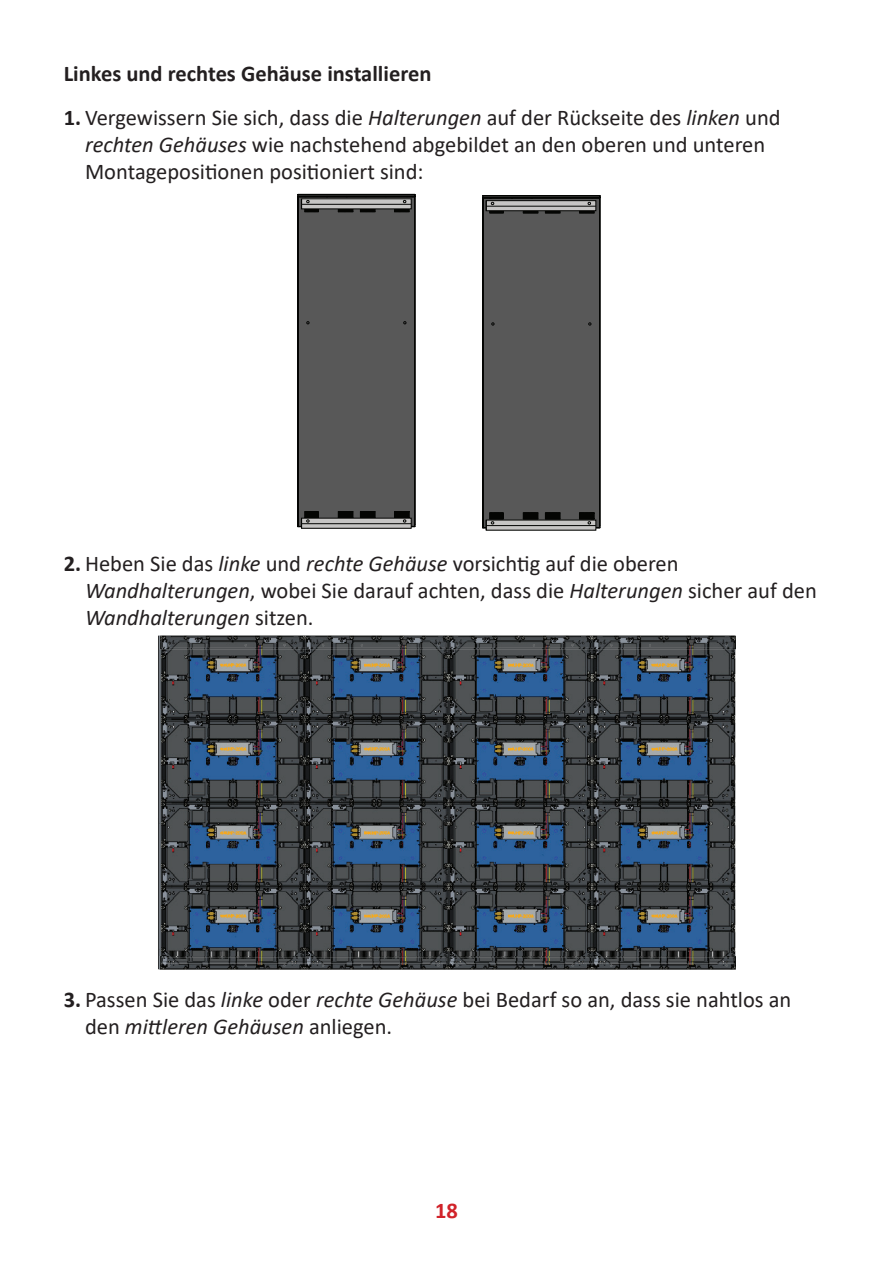
<style>
.page{position:relative;width:893px;height:1263px;background:#fff}
.page>*{position:absolute;margin:0;border:0;box-sizing:border-box;transform-origin:0 0}
.t1{font:22.5px/27px "Calibri";color:#231f20}
.t2{font:700 22.5px "Calibri";color:#231f20}
.t3{font:700 22.5px "Calibri";color:#d1232a}
.s1{font-weight:700}
.s2{font-style:italic}
</style>
<div class="page">
<div style="left:301px;top:518px;width:111px;height:11px;border:1px solid #040503"></div>
<svg style="left:298px;top:194px;width:118px;height:334px;background:#575757"></svg>
<svg style="left:483px;top:195px;width:118px;height:335px;background:#575757"></svg>
<img style="left:158px;top:636px;width:577px;height:333px">
<svg style="left:159px;top:636px;width:577px;height:13px;background:#404345"></svg>
<svg style="left:159px;top:956px;width:577px;height:13px;background:#3b3d3f"></svg>
<p class="t2" style="left:64px;top:57px;width:369px">Linkes und rechtes Gehäuse installieren</p>
<p class="t1" style="left:85px;top:103px;width:697px;text-indent:-21px"><span class="s1">1.</span> Vergewissern Sie sich, dass die <span class="s2">Halterungen</span> auf der Rückseite des <span class="s2">linken</span> und <span class="s2">rechten Gehäuses</span> wie nachstehend abgebildet an den oberen und unteren<br>Montagepositionen positioniert sind:</p>
<p class="t1" style="left:85px;top:549px;width:733px;text-indent:-21px"><span class="s1">2.</span> Heben Sie das <span class="s2">linke</span> und <span class="s2">rechte Gehäuse</span> vorsichtig auf die oberen<br><span class="s2">Wandhalterungen</span>, wobei Sie darauf achten, dass die <span class="s2">Halterungen</span> sicher auf den<br><span class="s2">Wandhalterungen</span> sitzen.</p>
<p class="t1" style="left:85px;top:985px;width:708px;text-indent:-21px"><span class="s1">3.</span> Passen Sie das <span class="s2">linke</span> oder <span class="s2">rechte Gehäuse</span> bei Bedarf so an, dass sie nahtlos an den <span class="s2">mittleren Gehäusen</span> anliegen.</p>
<p class="t3" style="left:435px;top:1194px;width:24px">18</p>
</div>
